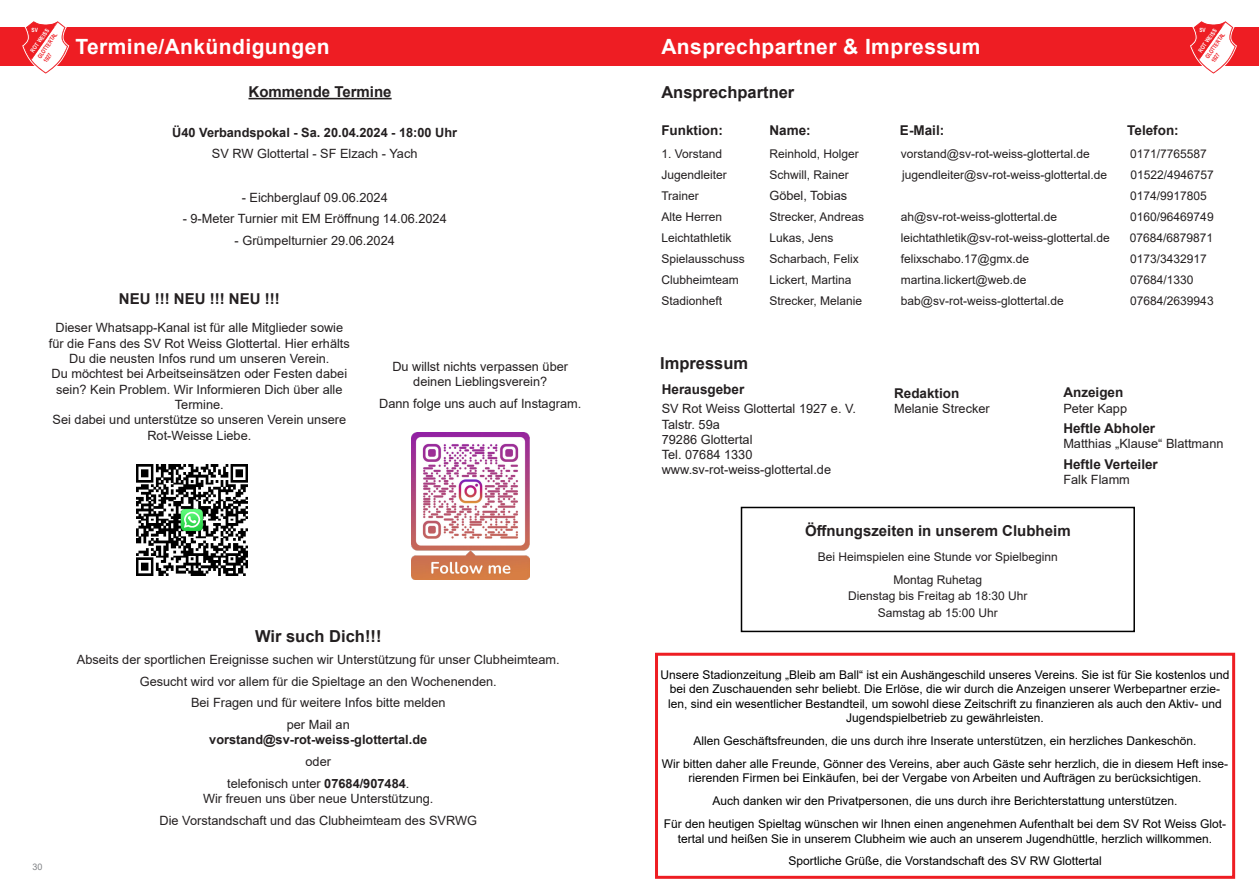
<style>
.page{position:relative;width:1259px;height:893px;background:#fff}
.page>*{position:absolute;margin:0;border:0;box-sizing:border-box;transform-origin:0 0}
.t1{font:700 21px "Arial";letter-spacing:.02em;color:#fff}
.t2{font:700 16.5px "Arial";color:#231f20}
.t3{font:700 15px "Arial";color:#231f20}
.t4{font:700 13.5px "Arial";color:#231f20}
.t5{font:12.75px/15.3px "Arial";color:#231f20;text-align:center}
.t6{font:700 12.75px "Arial";color:#231f20}
.t7{font:12px/23px "Arial";color:#000;text-align:center}
.t8{font:12px/23px "Arial";color:#231f20;text-align:center}
.t9{font:9px "Arial";color:#808285}
.t10{font:700 5.85px/7.4px "Arial Narrow";color:#ee1d23;scale:.93 1}
.t11{font:700 5.85px "Arial Narrow";color:#fff}
.s1{font-weight:700}
</style>
<div class="page">
<div style="left:0;top:28px;width:629px;height:38px;background:#ee1d23"></div>
<div style="left:629px;top:28px;width:630px;height:38px;background:#ee1d23"></div>
<svg style="left:1188px;top:21px;width:50px;height:53px"></svg>
<svg style="left:21px;top:21px;width:49px;height:53px"></svg>
<hr style="left:248px;top:98px;width:144px;height:1px;background:#231f20">
<img style="left:136px;top:465px;width:111px;height:110px">
<img style="left:411px;top:432px;width:118px;height:148px">
<div style="left:741px;top:507px;width:394px;height:125px;border:2px solid #000"></div>
<div style="left:655px;top:653px;width:580px;height:226px;border:3px solid #ee1d23"></div>
<p class="t11" style="left:28px;top:50px;width:30px;rotate:-55deg">ROT WEISS</p>
<p class="t11" style="left:32px;top:26px;width:8px">SV</p>
<p class="t10" style="left:36px;top:56px;width:34px;rotate:-55deg">GLOTTERTAL<br>1927</p>
<h1 class="t1" style="left:75px;top:32px;width:256px">Termine/Ankündigungen</h1>
<p class="t3" style="left:248px;top:81px;width:145px">Kommende Termine</p>
<p class="t6" style="left:172px;top:123px;width:286px">Ü40 Verbandspokal - Sa. 20.04.2024 - 18:00 Uhr</p>
<p class="t5" style="left:212px;top:146px;width:207px">SV RW Glottertal - SF Elzach - Yach</p>
<p class="t5" style="left:242px;top:189px;width:148px">- Eichberglauf 09.06.2024</p>
<p class="t5" style="left:183px;top:211px;width:266px">- 9-Meter Turnier mit EM Eröffnung 14.06.2024</p>
<p class="t5" style="left:235px;top:233px;width:162px">- Grümpelturnier 29.06.2024</p>
<p class="t3" style="left:119px;top:288px;width:162px">NEU !!! NEU !!! NEU !!!</p>
<p class="t5" style="left:49px;top:320px;width:302px">Dieser Whatsapp-Kanal ist für alle Mitglieder sowie für die Fans des SV Rot Weiss Glottertal. Hier erhälts Du die neusten Infos rund um unseren Verein.<br>Du möchtest bei Arbeitseinsätzen oder Festen dabei sein? Kein Problem. Wir Informieren Dich über alle Termine.<br>Sei dabei und unterstütze so unseren Verein unsere Rot-Weisse Liebe.</p>
<p class="t5" style="left:392px;top:358px;width:177px">Du willst nichts verpassen über deinen Lieblingsverein?</p>
<p class="t5" style="left:379px;top:395px;width:203px">Dann folge uns auch auf Instagram.</p>
<p class="t9" style="left:33px;top:860px;width:12px">30</p>
<p class="t2" style="left:255px;top:625px;width:128px">Wir such Dich!!!</p>
<p class="t5" style="left:77px;top:649px;width:484px;line-height:21.8px">Abseits der sportlichen Ereignisse suchen wir Unterstützung für unser Clubheimteam.<br>Gesucht wird vor allem für die Spieltage an den Wochenenden.<br>Bei Fragen und für weitere Infos bitte melden<br>per Mail an</p>
<p class="t6" style="left:209px;top:731px;width:219px">vorstand@sv-rot-weiss-glottertal.de</p>
<p class="t5" style="left:227px;top:751px;width:184px;line-height:21.6px">oder<br>telefonisch unter <span class="s1">07684/907484</span>.</p>
<p class="t5" style="left:160px;top:788px;width:319px;line-height:21.8px">Wir freuen uns über neue Unterstützung.<br>Die Vorstandschaft und das Clubheimteam des SVRWG</p>
<h1 class="t1" style="left:661px;top:32px;width:320px">Ansprechpartner &amp; Impressum</h1>
<p class="t2" style="left:661px;top:81px;width:134px">Ansprechpartner</p>
<p class="t11" style="left:1196px;top:50px;width:30px;rotate:-55deg">ROT WEISS</p>
<p class="t11" style="left:1199px;top:26px;width:8px">SV</p>
<p class="t10" style="left:1203px;top:56px;width:34px;rotate:-55deg">GLOTTERTAL<br>1927</p>
<p class="t4" style="left:661px;top:121px;width:63px">Funktion:</p>
<p class="t4" style="left:769px;top:121px;width:43px">Name:</p>
<p class="t4" style="left:900px;top:121px;width:46px">E-Mail:</p>
<p class="t4" style="left:1127px;top:121px;width:53px">Telefon:</p>
<p class="t8" style="left:661px;top:142px;width:62px">1. Vorstand</p>
<p class="t8" style="left:769px;top:142px;width:91px">Reinhold, Holger</p>
<p class="t8" style="left:901px;top:142px;width:190px">vorstand@sv-rot-weiss-glottertal.de</p>
<p class="t8" style="left:1130px;top:142px;width:78px">0171/7765587</p>
<p class="t8" style="left:661px;top:163px;width:67px">Jugendleiter</p>
<p class="t8" style="left:769px;top:163px;width:81px">Schwill, Rainer</p>
<p class="t8" style="left:902px;top:163px;width:206px">jugendleiter@sv-rot-weiss-glottertal.de</p>
<p class="t8" style="left:1130px;top:163px;width:85px">01522/4946757</p>
<p class="t8" style="left:661px;top:185px;width:39px">Trainer</p>
<p class="t5" style="left:769px;top:188px;width:79px">Göbel, Tobias</p>
<p class="t8" style="left:1130px;top:185px;width:78px">0174/9917805</p>
<p class="t8" style="left:661px;top:205px;width:62px">Alte Herren</p>
<p class="t8" style="left:769px;top:205px;width:96px">Strecker, Andreas</p>
<p class="t8" style="left:901px;top:205px;width:158px">ah@sv-rot-weiss-glottertal.de</p>
<p class="t8" style="left:1130px;top:205px;width:85px">0160/96469749</p>
<p class="t8" style="left:661px;top:226px;width:72px">Leichtathletik</p>
<p class="t8" style="left:769px;top:226px;width:66px">Lukas, Jens</p>
<p class="t8" style="left:901px;top:226px;width:210px">leichtathletik@sv-rot-weiss-glottertal.de</p>
<p class="t8" style="left:1129px;top:226px;width:85px">07684/6879871</p>
<p class="t8" style="left:661px;top:247px;width:85px">Spielausschuss</p>
<p class="t8" style="left:769px;top:247px;width:91px">Scharbach, Felix</p>
<p class="t8" style="left:901px;top:247px;width:130px">felixschabo.17@gmx.de</p>
<p class="t8" style="left:1130px;top:247px;width:78px">0173/3432917</p>
<p class="t8" style="left:661px;top:268px;width:79px">Clubheimteam</p>
<p class="t8" style="left:769px;top:268px;width:84px">Lickert, Martina</p>
<p class="t8" style="left:901px;top:268px;width:127px">martina.lickert@web.de</p>
<p class="t8" style="left:1130px;top:268px;width:65px">07684/1330</p>
<p class="t8" style="left:661px;top:289px;width:62px">Stadionheft</p>
<p class="t8" style="left:769px;top:289px;width:94px">Strecker, Melanie</p>
<p class="t8" style="left:901px;top:289px;width:164px">bab@sv-rot-weiss-glottertal.de</p>
<p class="t8" style="left:1130px;top:289px;width:85px">07684/2639943</p>
<p class="t2" style="left:660px;top:352px;width:90px">Impressum</p>
<p class="t4" style="left:662px;top:379px;width:84px">Herausgeber</p>
<p class="t5" style="left:662px;top:401px;width:196px;text-align:left">SV Rot Weiss Glottertal 1927 e. V.<br>Talstr. 59a<br>79286 Glottertal<br>Tel. 07684 1330 www.sv-rot-weiss-glottertal.de</p>
<p class="t4" style="left:894px;top:384px;width:67px">Redaktion</p>
<p class="t5" style="left:894px;top:401px;width:97px">Melanie Strecker</p>
<p class="t4" style="left:1063px;top:383px;width:62px">Anzeigen</p>
<p class="t5" style="left:1063px;top:400px;width:65px">Peter Kapp</p>
<p class="t4" style="left:1063px;top:419px;width:93px">Heftle Abholer</p>
<p class="t5" style="left:1063px;top:436px;width:162px">Matthias „Klause“ Blattmann</p>
<p class="t4" style="left:1063px;top:454px;width:96px">Heftle Verteiler</p>
<p class="t5" style="left:1063px;top:472px;width:68px">Falk Flamm</p>
<p class="t3" style="left:805px;top:520px;width:267px">Öffnungszeiten in unserem Clubheim</p>
<p class="t8" style="left:817px;top:545px;width:242px">Bei Heimspielen eine Stunde vor Spielbeginn<br>Montag Ruhetag</p>
<p class="t8" style="left:848px;top:588px;width:181px;line-height:16.5px">Dienstag bis Freitag ab 18:30 Uhr<br>Samstag ab 15:00 Uhr</p>
<p class="t7" style="left:660px;top:667px;width:570px;line-height:14.4px">Unsere Stadionzeitung „Bleib am Ball“ ist ein Aushängeschild unseres Vereins. Sie ist für Sie kostenlos und bei den Zuschauenden sehr beliebt. Die Erlöse, die wir durch die Anzeigen unserer Werbepartner erzie&shy;len, sind ein wesentlicher Bestandteil, um sowohl diese Zeitschrift zu finanzieren als auch den Aktiv- und Jugendspielbetrieb zu gewährleisten.</p>
<p class="t7" style="left:662px;top:729px;width:568px">Allen Geschäftsfreunden, die uns durch ihre Inserate unterstützen, ein herzliches Dankeschön.<br>Wir bitten daher alle Freunde, Gönner des Vereins, aber auch Gäste sehr herzlich, die in diesem Heft inse-</p>
<p class="t7" style="left:664px;top:766px;width:564px">rierenden Firmen bei Einkäufen, bei der Vergabe von Arbeiten und Aufträgen zu berücksichtigen.<br>Auch danken wir den Privatpersonen, die uns durch ihre Berichterstattung unterstützen.<br>Für den heutigen Spieltag wünschen wir Ihnen einen angenehmen Aufenthalt bei dem SV Rot Weiss Glot-</p>
<p class="t7" style="left:678px;top:827px;width:536px">tertal und heißen Sie in unserem Clubheim wie auch an unserem Jugendhüttle, herzlich willkommen.<br>Sportliche Grüße, die Vorstandschaft des SV RW Glottertal</p>
</div>
